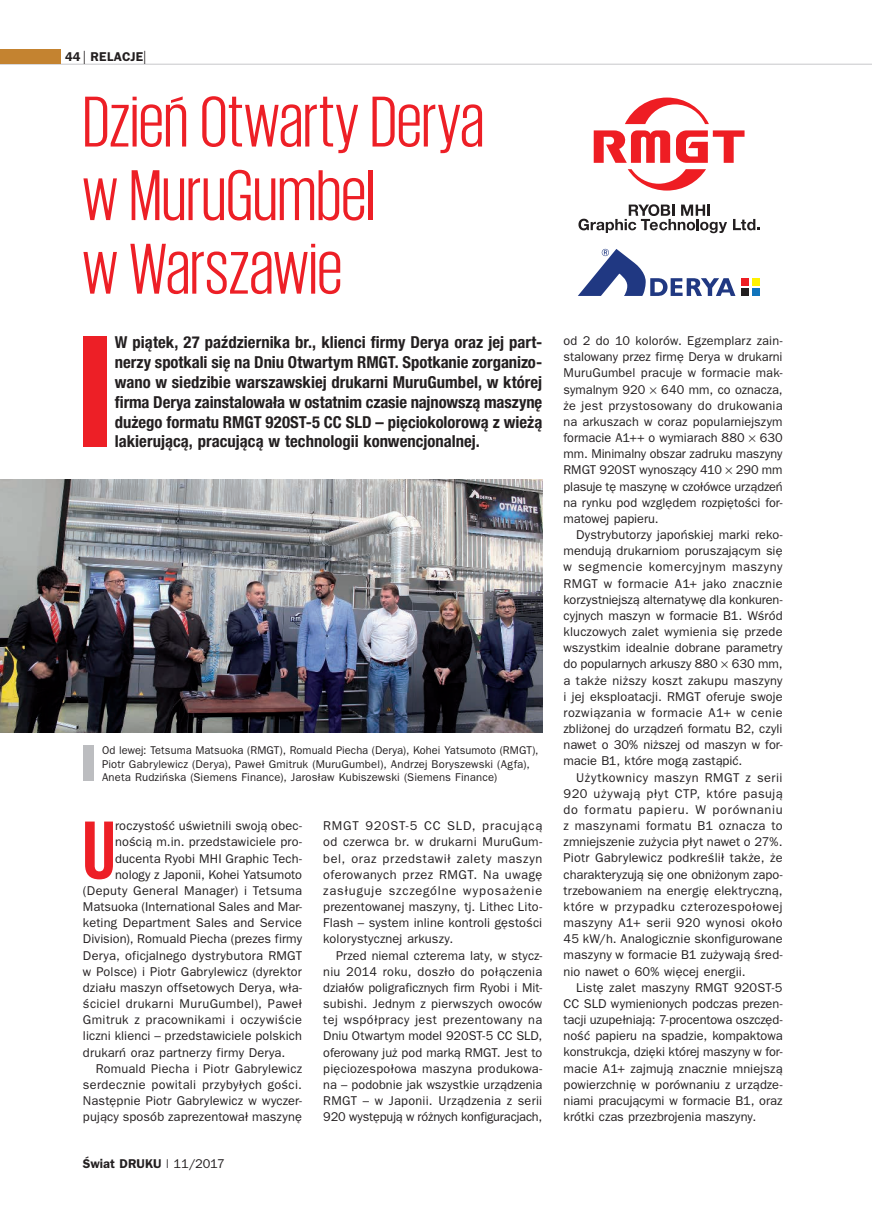
<style>
.page{position:relative;width:872px;height:1217px;background:#fff}
.page>*{position:absolute;margin:0;border:0;box-sizing:border-box;transform-origin:0 0}
.t1{font:700 84.3px "Giorgio Sans";color:#ed1f26}
.t2{font:73.5px/73.5px "Giorgio Sans";color:#ed1f26}
.t3{font:700 condensed 16.5px/19.8px "Helvetica Neue LT Pro";color:#231f20;text-align:justify}
.t4{font:12.75px/16.2px "Frankfurt Gothic";letter-spacing:.01em;color:#231f20;text-align:justify}
.t5{font:12.75px "Frankfurt Gothic";letter-spacing:.03em;color:#231f20}
.t6{font:700 12.75px "Frankfurt Gothic";letter-spacing:.005em;color:#231f20}
.t7{font:11.25px/13.5px "Frankfurt Gothic";letter-spacing:.01em;color:#231f20}
.s1{font-weight:400;font-size:19.2px}
.s2{font-weight:400}
</style>
<div class="page">
<hr style="left:0;top:64px;width:872px;height:1px;background:#c7c8ca">
<div style="left:0;top:49px;width:61px;height:15px;background:#c48330"></div>
<div style="left:83px;top:336px;width:23px;height:111px;background:#ed1f26"></div>
<img style="left:0;top:479px;width:542px;height:253px">
<div style="left:83px;top:745px;width:10px;height:36px;background:#bcbdc0"></div>
<svg style="left:593px;top:130px;width:77px;height:33px"></svg>
<svg style="left:676px;top:130px;width:68px;height:33px"></svg>
<svg style="left:625px;top:97px;width:84px;height:27px"></svg>
<svg style="left:627px;top:169px;width:79px;height:21px"></svg>
<svg style="left:578px;top:204px;width:149px;height:29px"></svg>
<svg style="left:733px;top:219px;width:26px;height:11px"></svg>
<div style="left:741px;top:289px;width:8px;height:7px;background:#231f20"></div>
<div style="left:752px;top:289px;width:7px;height:7px;background:#1074bc"></div>
<div style="left:752px;top:278px;width:7px;height:7px;background:#fff101"></div>
<div style="left:741px;top:278px;width:8px;height:7px;background:#ee1d23"></div>
<svg style="left:578px;top:249px;width:157px;height:47px"></svg>
<p class="t6" style="left:65px;top:49px;width:83px">44 <span class="s1">|</span> RELACJE<span class="s1">|</span></p>
<h2 class="t2" style="left:83px;top:83px;width:402px">Dzień Otwarty Derya w MuruGumbel<br>w Warszawie</h2>
<p class="t3" style="left:115px;top:332px;width:429px">W piątek, 27 października br., klienci firmy Derya oraz jej part&shy;nerzy spotkali się na Dniu Otwartym RMGT. Spotkanie zorganizo&shy;wano w siedzibie warszawskiej drukarni MuruGumbel, w której firma Derya zainstalowała w ostatnim czasie najnowszą maszynę dużego formatu RMGT 920ST-5 CC SLD – pięciokolorową z wieżą lakierującą, pracującą w technologii konwencjonalnej.</p>
<p class="t7" style="left:102px;top:743px;width:438px">Od lewej: Tetsuma Matsuoka (RMGT), Romuald Piecha (Derya), Kohei Yatsumoto (RMGT),<br>Piotr Gabrylewicz (Derya), Paweł Gmitruk (MuruGumbel), Andrzej Boryszewski (Agfa),<br>Aneta Rudzińska (Siemens Finance), Jarosław Kubiszewski (Siemens Finance)</p>
<h1 class="t1" style="left:83px;top:807px;width:34px">U</h1>
<p class="t4" style="left:115px;top:817px;width:188px">roczystość uświetnili swoją obec-</p>
<p class="t4" style="left:115px;top:833px;width:188px">nością m.in. przedstawiciele pro-</p>
<p class="t4" style="left:115px;top:849px;width:188px">ducenta Ryobi MHI Graphic Tech-</p>
<p class="t4" style="left:115px;top:865px;width:188px">nology z Japonii, Kohei Yatsumoto</p>
<p class="t4" style="left:83px;top:882px;width:220px">(Deputy General Manager) i Tetsuma</p>
<p class="t4" style="left:83px;top:898px;width:220px">Matsuoka (International Sales and Mar-</p>
<p class="t4" style="left:83px;top:914px;width:220px">keting Department Sales and Service</p>
<p class="t4" style="left:83px;top:930px;width:221px">Division), Romuald Piecha (prezes firmy</p>
<p class="t4" style="left:83px;top:946px;width:220px">Derya, oficjalnego dystrybutora RMGT</p>
<p class="t4" style="left:83px;top:962px;width:221px">w Polsce) i Piotr Gabrylewicz (dyrektor</p>
<p class="t4" style="left:83px;top:979px;width:220px">działu maszyn offsetowych Derya, wła-</p>
<p class="t5" style="left:83px;top:996px;width:221px">ściciel drukarni MuruGumbel), Paweł</p>
<p class="t5" style="left:83px;top:1012px;width:220px">Gmitruk z pracownikami i oczywiście</p>
<p class="t4" style="left:83px;top:1027px;width:220px">liczni klienci – przedstawiciele polskich</p>
<p class="t4" style="left:83px;top:1043px;width:204px">drukarń oraz partnerzy firmy Derya.</p>
<p class="t4" style="left:96px;top:1059px;width:208px">Romuald Piecha i Piotr Gabrylewicz</p>
<p class="t5" style="left:83px;top:1077px;width:221px">serdecznie powitali przybyłych gości.</p>
<p class="t4" style="left:83px;top:1092px;width:220px">Następnie Piotr Gabrylewicz w wyczer-</p>
<p class="t4" style="left:83px;top:1108px;width:221px">pujący sposób zaprezentował maszynę</p>
<p class="t6" style="left:83px;top:1156px;width:143px">Świat DRUKU <span class="s2">| 11/2017</span></p>
<p class="t4" style="left:323px;top:817px;width:220px">RMGT 920ST-5 CC SLD, pracującą od czerwca br. w drukarni MuruGum&shy;bel, oraz przedstawił zalety maszyn oferowanych przez RMGT. Na uwagę zasługuje szczególne wyposażenie prezentowanej maszyny, tj. Lithec Lito-Flash – system inline kontroli gęstości kolorystycznej arkuszy.</p>
<p class="t4" style="left:323px;top:946px;width:220px;text-indent:13px">Przed niemal czterema laty, w stycz&shy;niu 2014 roku, doszło do połączenia działów poligraficznych firm Ryobi i Mit&shy;subishi. Jednym z pierwszych owoców tej współpracy jest prezentowany na Dniu Otwartym model 920ST-5 CC SLD, oferowany już pod marką RMGT. Jest to pięciozespołowa maszyna produkowa&shy;na – podobnie jak wszystkie urządzenia RMGT – w Japonii. Urządzenia z serii 920 występują w różnych konfiguracjach,</p>
<p class="t4" style="left:563px;top:332px;width:221px">od 2 do 10 kolorów. Egzemplarz zain&shy;stalowany przez firmę Derya w drukarni MuruGumbel pracuje w formacie mak&shy;symalnym 920</p>
<p class="t4" style="left:563px;top:381px;width:221px;text-indent:98px">640 mm, co oznacza, że jest przystosowany do drukowania na arkuszach w coraz popularniejszym formacie A1++ o wymiarach 880 630 mm. Minimalny obszar zadruku maszyny RMGT 920ST wynoszący 410 290 mm plasuje tę maszynę w czołówce urządzeń na rynku pod względem rozpiętości for&shy;matowej papieru.</p>
<p class="t4" style="left:563px;top:526px;width:221px;text-indent:13px">Dystrybutorzy japońskiej marki reko&shy;mendują drukarniom poruszającym się w segmencie komercyjnym maszyny RMGT w formacie A1+ jako znacznie korzystniejszą alternatywę dla konkuren&shy;cyjnych maszyn w formacie B1. Wśród kluczowych zalet wymienia się przede wszystkim idealnie dobrane parametry do popularnych arkuszy 880 630 mm, a także niższy koszt zakupu maszyny i jej eksploatacji. RMGT oferuje swoje rozwiązania w formacie A1+ w cenie zbliżonej do urządzeń formatu B2, czyli nawet o 30% niższej od maszyn w for&shy;macie B1, które mogą zastąpić.</p>
<p class="t4" style="left:563px;top:769px;width:221px;text-indent:13px">Użytkownicy maszyn RMGT z serii 920 używają płyt CTP, które pasują do formatu papieru. W porównaniu z maszynami formatu B1 oznacza to zmniejszenie zużycia płyt nawet o 27%.<br>Piotr Gabrylewicz podkreślił także, że charakteryzują się one obniżonym zapo&shy;trzebowaniem na energię elektryczną, które w przypadku czterozespołowej maszyny A1+ serii 920 wynosi około 45 kW/h. Analogicznie skonfigurowane maszyny w formacie B1 zużywają śred&shy;nio nawet o 60% więcej energii.</p>
<p class="t4" style="left:563px;top:979px;width:221px;text-indent:13px">Listę zalet maszyny RMGT 920ST-5<br>CC SLD wymienionych podczas prezen&shy;tacji uzupełniają: 7-procentowa oszczęd&shy;ność papieru na spadzie, kompaktowa konstrukcja, dzięki której maszyny w for&shy;macie A1+ zajmują znacznie mniejszą powierzchnię w porównaniu z urządze&shy;niami pracującymi w formacie B1, oraz krótki czas przezbrojenia maszyny.</p>
</div>
